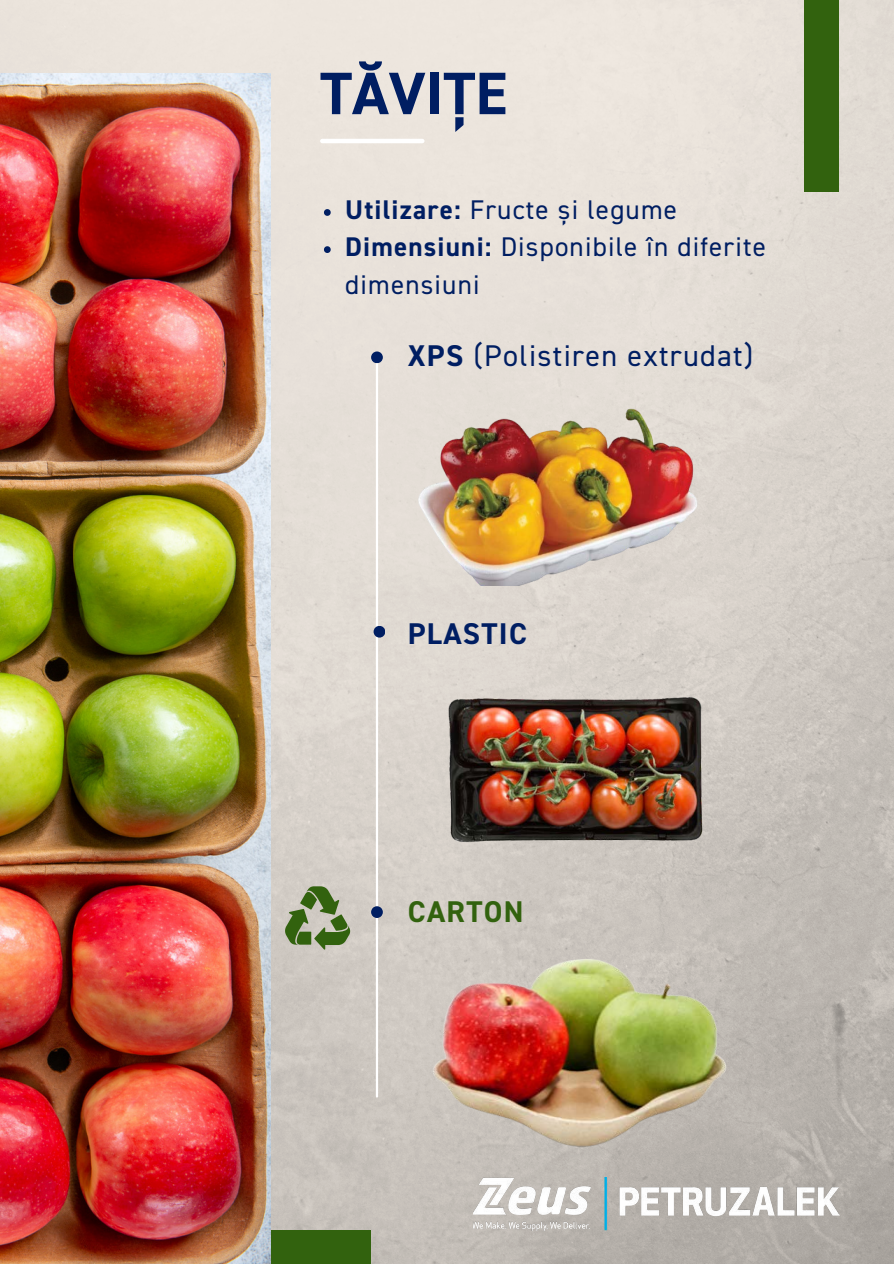
<style>
.page{position:relative;width:894px;height:1264px;background:#fff}
.page>*{position:absolute;margin:0;border:0;box-sizing:border-box;transform-origin:0 0}
.t1{font:700 60px "DIN2014";color:#001e62}
.t2{font:30px "DIN2014";letter-spacing:.045em;color:#001e62}
.t3{font:700 30px "DIN2014";letter-spacing:.045em;color:#001e62}
.t4{font:700 30px "DIN2014";letter-spacing:.045em;color:#32620e}
.t5{font:27px/37.2px "DIN2014";letter-spacing:.045em;color:#001e62}
.s1{font-weight:700}
</style>
<div class="page">
<img style="left:0;top:0;width:893px;height:1263px">
<hr style="left:322px;top:139px;width:100px;height:4px;background:#fff">
<hr style="left:376px;top:364px;width:2px;height:732px;background:#fff">
<div style="left:371px;top:351px;width:12px;height:12px;background:#001e62;border-radius:50%"></div>
<div style="left:373px;top:626px;width:12px;height:11px;background:#001e62;border-radius:50%"></div>
<div style="left:803px;top:0;width:35px;height:192px;background:#32620e"></div>
<div style="left:33px;top:1230px;width:337px;height:33px;background:#32620e"></div>
<img style="left:430px;top:666px;width:299px;height:191px">
<img style="left:323px;top:857px;width:498px;height:371px">
<svg style="left:285px;top:886px;width:66px;height:63px;background:#8a9c73"></svg>
<img style="left:0;top:73px;width:270px;height:1190px">
<img style="left:412px;top:408px;width:288px;height:178px">
<svg style="left:324px;top:209px;width:6px;height:7px"></svg>
<svg style="left:324px;top:246px;width:6px;height:7px"></svg>
<img style="left:473px;top:1177px;width:365px;height:53px">
<p class="t1" style="left:320px;top:67px;width:188px">TĂVIȚE</p>
<h2 class="t5" style="left:345px;top:193px;width:333px"><span class="s1">Utilizare:</span> Fructe și legume</h2>
<h2 class="t5" style="left:345px;top:230px;width:422px"><span class="s1">Dimensiuni:</span> Disponibile în diferite dimensiuni</h2>
<p class="t2" style="left:408px;top:342px;width:347px"><span class="s1">XPS</span> (Polistiren extrudat)</p>
<p class="t3" style="left:408px;top:620px;width:121px">PLASTIC</p>
<p class="t4" style="left:408px;top:898px;width:117px">CARTON</p>
</div>
